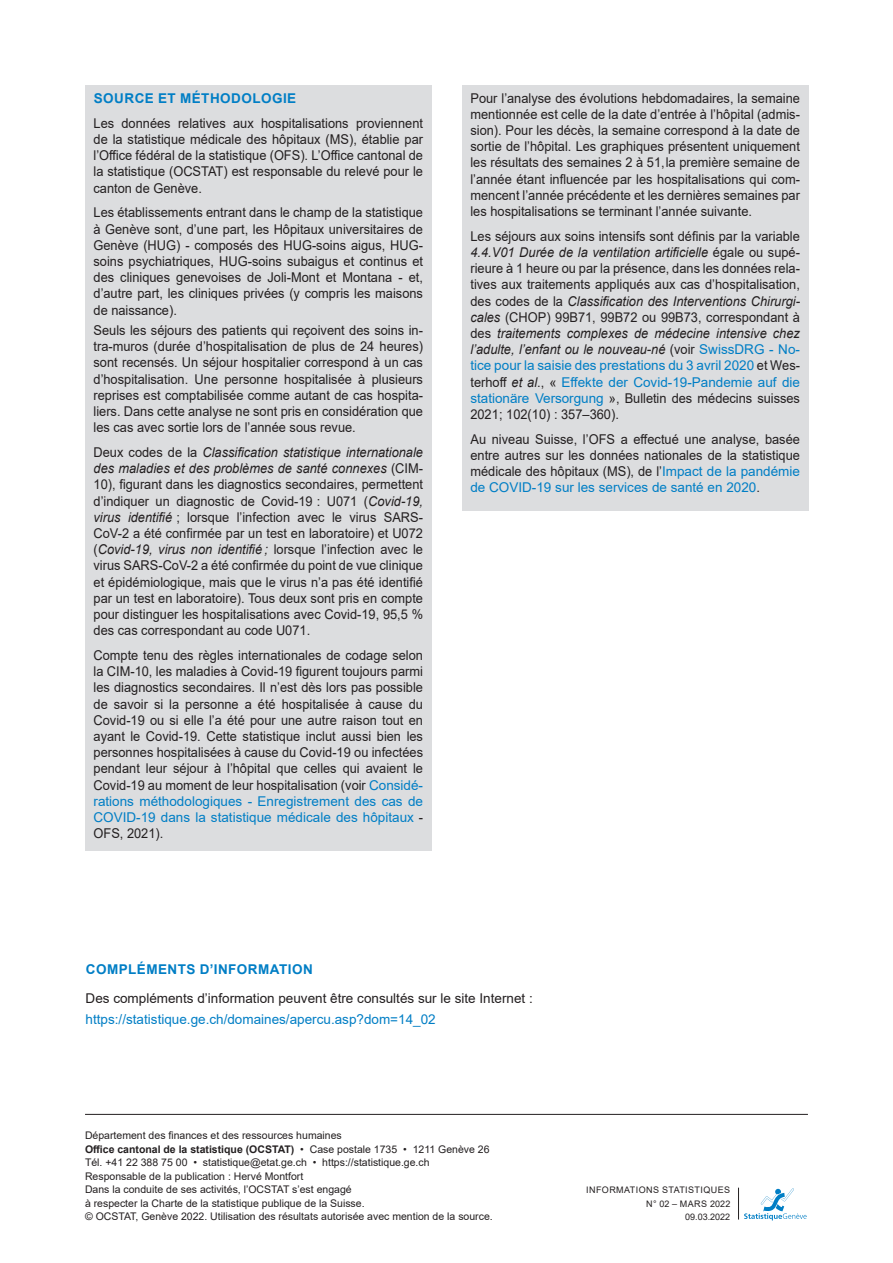
<style>
.page{position:relative;width:893px;height:1263px;background:#fff}
.page>*{position:absolute;margin:0;border:0;box-sizing:border-box;transform-origin:0 0}
.texte_-_texte_couran{font:13.5px/16.2px "Arial";color:#231f20;text-align:justify;scale:.95 1}
.texte_-_texte_couran-2{font:13.5px "Arial";color:#231f20}
.texte_-_texte_couran-3{font:13.5px "Arial";color:#007ec5}
.texte_-_texte_couran-4{font:700 13.5px "Arial";letter-spacing:.035em;color:#007ec5}
.texte_-_titre_3{font:700 13.5px "Arial";letter-spacing:.035em;color:#007ec5}
.t1{font:10.5px/13.5px "Arial";color:#231f20}
.t2{font:9px/13.5px "Arial";letter-spacing:.045em;color:#231f20;text-align:right}
.s1{font-style:italic}
.s2{color:#007ec5}
.s3{font-weight:700}
</style>
<div class="page">
<hr style="left:85px;top:1114px;width:723px;height:1px;background:#231f20">
<svg style="left:744px;top:1188px;width:63px;height:32px"></svg>
<hr style="left:738px;top:1188px;width:1px;height:31px;background:#231f20">
<div style="left:462px;top:85px;width:346px;height:425px;background:#dcdddf"></div>
<div style="left:85px;top:85px;width:347px;height:765px;background:#dcdddf"></div>
<p class="texte_-_titre_3" style="left:94px;top:88px;width:204px">SOURCE ET MÉTHODOLOGIE</p>
<p class="texte_-_texte_couran" style="left:94px;top:115px;width:348px">Les données relatives aux hospitalisations proviennent de la statistique médicale des hôpitaux (MS), établie par l’Office fédéral de la statistique (OFS). L’Office cantonal de la statistique (OCSTAT) est responsable du relevé pour le canton de Genève.</p>
<p class="texte_-_texte_couran" style="left:94px;top:204px;width:348px">Les établissements entrant dans le champ de la statistique à Genève sont, d’une part, les Hôpitaux universitaires de Genève (HUG) - composés des HUG-soins aigus, HUG&shy;soins psychiatriques, HUG-soins subaigus et continus et des cliniques genevoises de Joli-Mont et Montana - et, d’autre part, les cliniques privées (y compris les maisons de naissance).</p>
<p class="texte_-_texte_couran" style="left:94px;top:322px;width:348px">Seuls les séjours des patients qui reçoivent des soins in&shy;tra-muros (durée d’hospitalisation de plus de 24 heures) sont recensés. Un séjour hospitalier correspond à un cas d’hospitalisation. Une personne hospitalisée à plusieurs reprises est comptabilisée comme autant de cas hospita&shy;liers. Dans cette analyse ne sont pris en considération que les cas avec sortie lors de l’année sous revue.</p>
<p class="texte_-_texte_couran" style="left:94px;top:444px;width:348px">Deux codes de la <span class="s1">Classification statistique internationale des maladies et des problèmes de santé connexes</span> (CIM-10), figurant dans les diagnostics secondaires, permettent d’indiquer un diagnostic de Covid-19 : U071 (<span class="s1">Covid-19, virus identifié</span> ; lorsque l’infection avec le virus SARS-CoV-2 a été confirmée par un test en laboratoire) et U072 (<span class="s1">Covid-19, virus non identifié ;</span> lorsque l’infection avec le virus SARS-CoV-2 a été confirmée du point de vue clinique et épidémiologique, mais que le virus n’a pas été identifié par un test en laboratoire). Tous deux sont pris en compte pour distinguer les hospitalisations avec Covid-19, 95,5 % des cas correspondant au code U071.</p>
<p class="texte_-_texte_couran" style="left:94px;top:647px;width:348px">Compte tenu des règles internationales de codage selon la CIM-10, les maladies à Covid-19 figurent toujours parmi les diagnostics secondaires. Il n’est dès lors pas possible de savoir si la personne a été hospitalisée à cause du Covid-19 ou si elle l’a été pour une autre raison tout en ayant le Covid-19. Cette statistique inclut aussi bien les personnes hospitalisées à cause du Covid-19 ou infectées pendant leur séjour à l’hôpital que celles qui avaient le Covid-19 au moment de leur hospitalisation (voir <span class="s2">Considé&shy;rations méthodologiques - Enregistrement des cas de COVID-19 dans la statistique médicale des hôpitaux</span> - OFS, 2021).</p>
<p class="texte_-_texte_couran" style="left:470px;top:90px;width:348px">Pour l’analyse des évolutions hebdomadaires, la semaine mentionnée est celle de la date d’entrée à l’hôpital (admis&shy;sion). Pour les décès, la semaine correspond à la date de sortie de l’hôpital. Les graphiques présentent uniquement les résultats des semaines 2 à 51, la première semaine de l’année étant influencée par les hospitalisations qui com&shy;mencent l’année précédente et les dernières semaines par les hospitalisations se terminant l’année suivante.</p>
<p class="texte_-_texte_couran" style="left:470px;top:228px;width:348px">Les séjours aux soins intensifs sont définis par la variable <span class="s1">4.4.V01 Durée de la ventilation artificielle</span> égale ou supé&shy;rieure à 1 heure ou par la présence, dans les données rela&shy;tives aux traitements appliqués aux cas d’hospitalisation, des codes de la <span class="s1">Classification des Interventions Chirurgi&shy;cales</span> (CHOP) 99B71, 99B72 ou 99B73, correspondant à des <span class="s1">traitements complexes de médecine intensive chez l’adulte, l’enfant ou le nouveau-né</span> (voir <span class="s2">SwissDRG - No&shy;tice pour la saisie des prestations du 3 avril 2020</span> et Wes&shy;terhoff <span class="s1">et al</span>., « <span class="s2">Effekte der Covid-19-Pandemie auf die stationäre Versorgung</span> », Bulletin des médecins suisses 2021; 102(10) : 357–360).</p>
<p class="texte_-_texte_couran" style="left:470px;top:431px;width:348px">Au niveau Suisse, l’OFS a effectué une analyse, basée entre autres sur les données nationales de la statistique médicale des hôpitaux (MS), de l’<span class="s2">Impact de la pandémie de COVID-19 sur les services de santé en 2020</span>.</p>
<p class="texte_-_texte_couran-4" style="left:86px;top:959px;width:228px">COMPLÉMENTS D’INFORMATION</p>
<p class="texte_-_texte_couran-2" style="left:86px;top:989px;width:449px">Des compléments d’information peuvent être consultés sur le site Internet :</p>
<p class="texte_-_texte_couran-3" style="left:86px;top:1010px;width:352px">https://statistique.ge.ch/domaines/apercu.asp?dom=14_02</p>
<p class="t1" style="left:85px;top:1129px;width:409px">Département des finances et des ressources humaines<br><span class="s3">Office cantonal de la statistique (OCSTAT)</span> • Case postale 1735 • 1211 Genève 26<br>Tél. +41 22 388 75 00 • statistique@etat.ge.ch • https://statistique.ge.ch Responsable de la publication : Hervé Montfort<br>Dans la conduite de ses activités, l’OCSTAT s’est engagé<br>à respecter la Charte de la statistique publique de la Suisse.<br>© OCSTAT, Genève 2022. Utilisation des résultats autorisée avec mention de la source.</p>
<p class="t2" style="left:586px;top:1183px;width:146px">INFORMATIONS STATISTIQUES<br>N° 02 – MARS 2022<br>09.03.2022</p>
</div>
